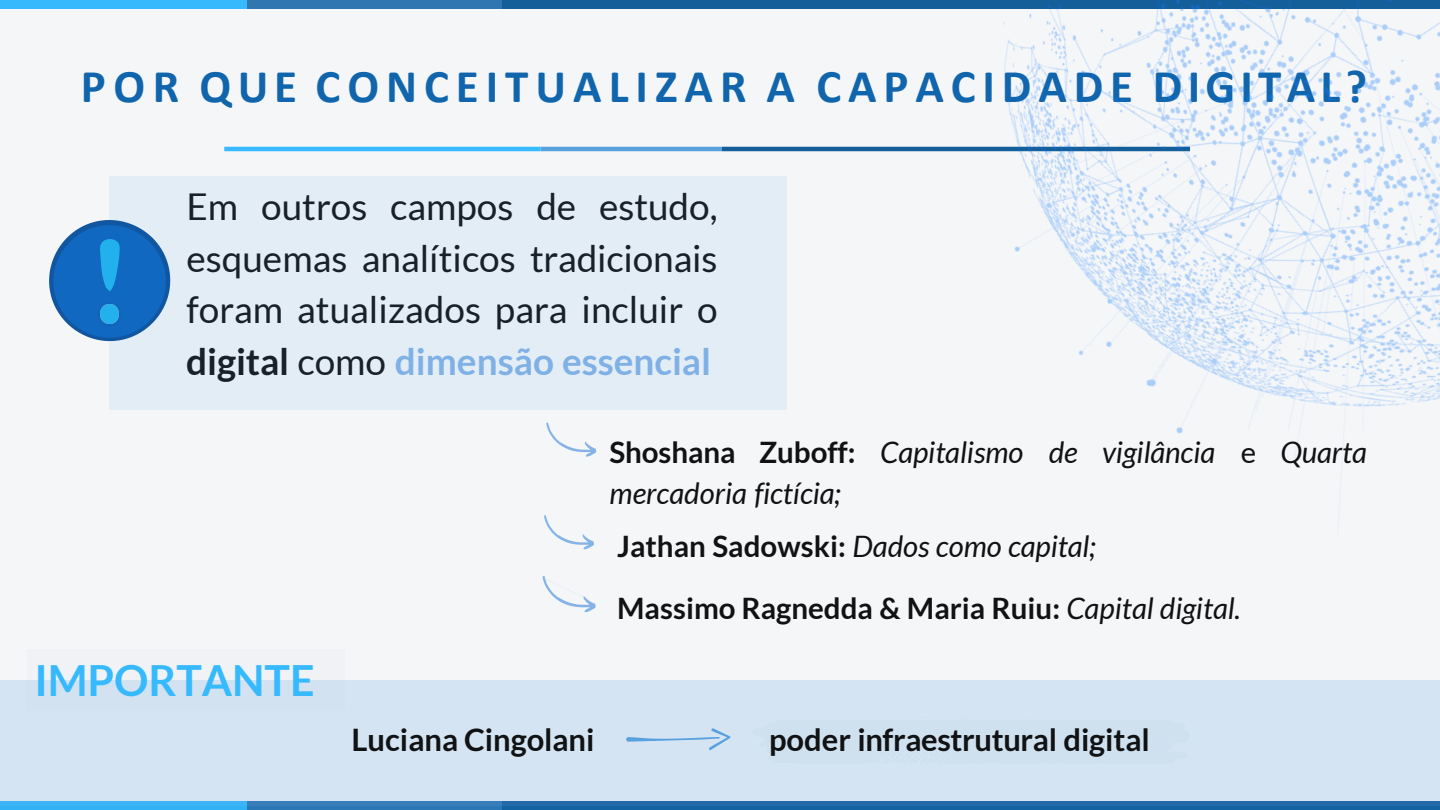
<style>
.page{position:relative;width:1440px;height:810px;background:#fff}
.page>*{position:absolute;margin:0;border:0;box-sizing:border-box;transform-origin:0 0}
.t1{font:700 47px "Calibri";letter-spacing:.145em;color:#005ba6}
.t2{font:700 43px "Lato";letter-spacing:-.005em;color:#2ab8ff}
.t3{font:37px/51.9px "Lato";color:#000;text-align:justify}
.t4{font:700 31px "Lato";letter-spacing:-.005em;color:#000}
.t5{font:italic 29.5px "Lato";letter-spacing:-.005em;color:#000}
.t6{font:700 29.5px "Lato";color:#000}
.s1{font-weight:700}
.s2{font-weight:700;color:#80b1e8}
.s3{font-weight:700;font-style:normal}
.s4{font-style:normal}
.s5{font-weight:400;font-style:italic}
</style>
<div class="page">
<div style="left:0;top:801px;width:248px;height:9px;background:#31b2f7"></div>
<div style="left:248px;top:801px;width:255px;height:9px;background:#2b77b6"></div>
<div style="left:503px;top:801px;width:937px;height:9px;background:#1362a2"></div>
<div style="left:0;top:680px;width:1440px;height:129px;background:#4e9cdd;opacity:.21"></div>
<div style="left:0;top:0;width:1440px;height:806px;background:#c4d3ec;opacity:.09"></div>
<h2 class="t1" style="left:81px;top:54px;width:1288px">POR QUE CONCEITUALIZAR A CAPACIDADE DIGITAL?</h2>
<p class="t3" style="left:186px;top:180px;width:533px">Em outros campos de estudo, esquemas analíticos tradicionais foram atualizados para incluir o <span class="s1">digital</span> como <span class="s2">dimensão essencial</span></p>
<p class="t2" style="left:34px;top:656px;width:282px">IMPORTANTE</p>
<p class="t5" style="left:610px;top:436px;width:648px"><span class="s3">Shoshana Zuboff:</span> Capitalismo de vigilância <span class="s4">e</span></p>
<p class="t5" style="left:1280px;top:436px;width:88px">Quarta</p>
<p class="t5" style="left:610px;top:477px;width:233px">mercadoria fictícia;</p>
<p class="t5" style="left:617px;top:530px;width:480px"><span class="s3">Jathan Sadowski:</span> Dados como capital;</p>
<p class="t6" style="left:617px;top:591px;width:625px">Massimo Ragnedda &amp; Maria Ruiu: <span class="s5">Capital digital.</span></p>
<p class="t4" style="left:352px;top:722px;width:244px">Luciana Cingolani</p>
<p class="t4" style="left:769px;top:722px;width:382px">poder infraestrutural digital</p>
</div>
